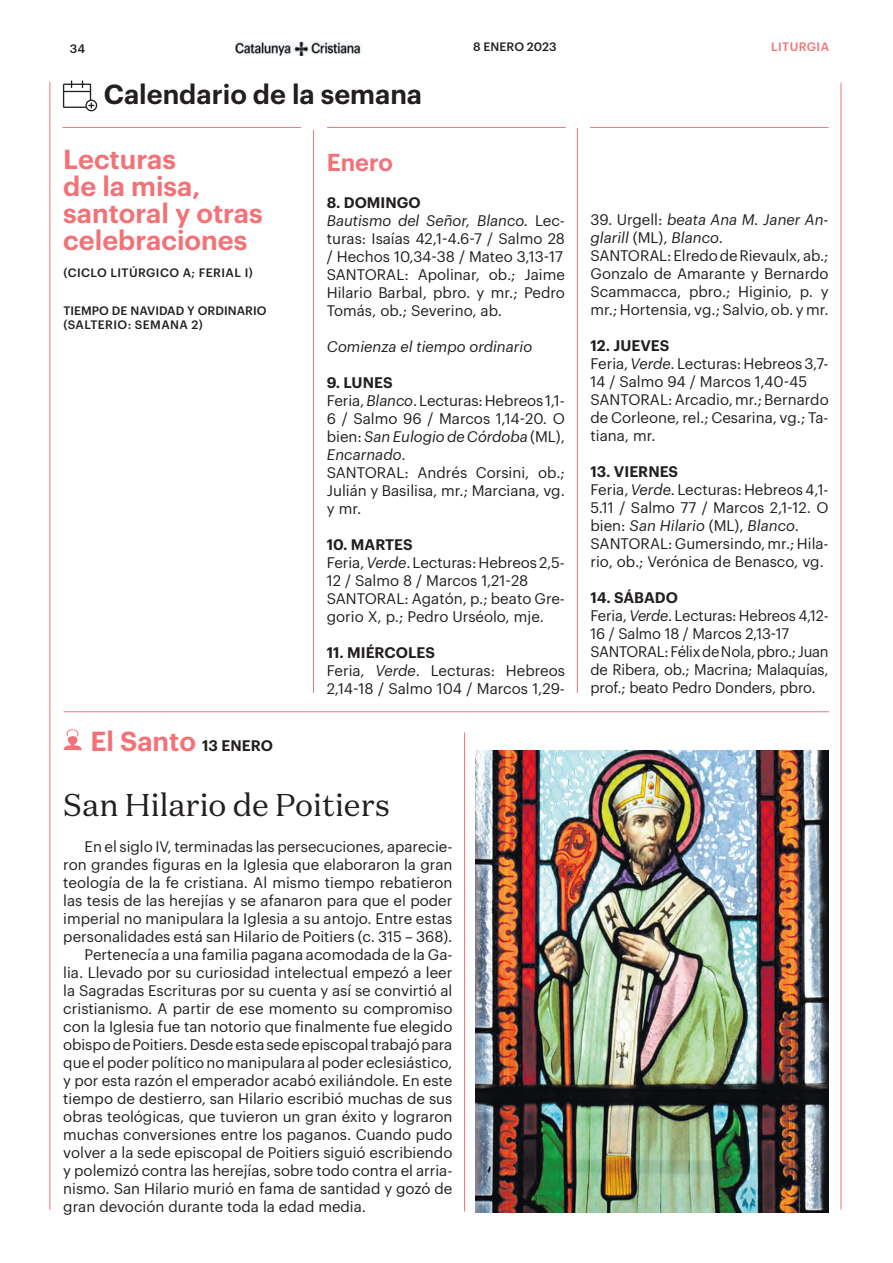
<style>
.page{position:relative;width:893px;height:1263px;background:#fff}
.page>*{position:absolute;margin:0;border:0;box-sizing:border-box;transform-origin:0 0}
.t1{font:31.5px "Domaine Text";color:#231f20}
.t2{font:600 27px/27px "Graphik";color:#f27278}
.t3{font:600 27px "Graphik";color:#231f20}
.t4{font:600 24px "Graphik";color:#f27278}
.t5{font:15px/18px "Graphik";color:#231f20}
.t6{font:italic 15px "Graphik";color:#231f20}
.t7{font:500 12px/13.5px "Graphik";letter-spacing:.01em;color:#231f20}
.t8{font:500 12px "Graphik";letter-spacing:.035em;color:#231f20}
.t9{font:500 12px "Graphik";letter-spacing:.035em;color:#f27278}
.s1{font-size:15px;color:#231f20}
.s2{font-weight:600}
.s3{font-style:italic}
</style>
<div class="page">
<img style="left:236px;top:42px;width:125px;height:13px">
<hr style="left:577px;top:128px;width:1px;height:565px;background:#f27278">
<hr style="left:841px;top:83px;width:1px;height:1126px;background:#f27278">
<hr style="left:313px;top:130px;width:1px;height:563px;background:#f27278">
<hr style="left:63px;top:127px;width:238px;height:1px;background:#f27278">
<hr style="left:327px;top:127px;width:239px;height:1px;background:#f27278">
<hr style="left:590px;top:127px;width:239px;height:1px;background:#f27278">
<hr style="left:49px;top:82px;width:1px;height:1128px;background:#f27278">
<svg style="left:63px;top:80px;width:34px;height:31px"></svg>
<hr style="left:64px;top:711px;width:765px;height:1px;background:#f27278">
<svg style="left:64px;top:729px;width:18px;height:21px"></svg>
<hr style="left:464px;top:732px;width:1px;height:479px;background:#f27278">
<img style="left:475px;top:750px;width:354px;height:463px">
<p class="t7" style="left:70px;top:41px;width:17px">34</p>
<p class="t7" style="left:473px;top:39px;width:85px">8 ENERO 2023</p>
<p class="t9" style="left:771px;top:38px;width:59px">LITURGIA</p>
<h2 class="t3" style="left:104px;top:74px;width:320px">Calendario de la semana</h2>
<h2 class="t2" style="left:63px;top:143px;width:201px">Lecturas<br>de la misa, santoral y otras celebraciones</h2>
<p class="t8" style="left:63px;top:263px;width:191px">(CICLO LITÚRGICO A; FERIAL I)</p>
<p class="t7" style="left:63px;top:303px;width:205px">TIEMPO DE NAVIDAD Y ORDINARIO (SALTERIO: SEMANA 2)</p>
<h2 class="t2" style="left:91px;top:725px;width:184px">El Santo <span class="s1">13 ENERO</span></h2>
<h3 class="t4" style="left:327px;top:144px;width:68px">Enero</h3>
<p class="t5" style="left:327px;top:192px;width:240px"><span class="s2">8. DOMINGO<br></span><span class="s3">Bautismo del Señor, Blanco.</span> Lec&shy;turas: Isaías 42,1-4.6-7 / Salmo 28 / Hechos 10,34-38 / Mateo 3,13-17<br>SANTORAL: Apolinar, ob.; Jaime<br>Hilario Barbal, pbro. y mr.; Pedro<br>Tomás, ob.; Severino, ab.</p>
<p class="t6" style="left:327px;top:335px;width:207px">Comienza el tiempo ordinario</p>
<p class="t5" style="left:327px;top:372px;width:240px"><span class="s2">9. LUNES<br></span>Feria, <span class="s3">Blanco</span>. Lecturas: Hebreos 1,1-<br>6 / Salmo 96 / Marcos 1,14-20. O bien: <span class="s3">San Eulogio de Córdoba</span> (ML),<br><span class="s3">Encarnado</span>.<br>SANTORAL: Andrés Corsini, ob.;<br>Julián y Basilisa, mr.; Marciana, vg. y mr.</p>
<p class="t5" style="left:327px;top:534px;width:240px"><span class="s2">10. MARTES<br></span>Feria, <span class="s3">Verde</span>. Lecturas: Hebreos 2,5-<br>12 / Salmo 8 / Marcos 1,21-28<br>SANTORAL: Agatón, p.; beato Gre&shy;gorio X, p.; Pedro Urséolo, mje.</p>
<p class="t5" style="left:327px;top:642px;width:240px"><span class="s2">11. MIÉRCOLES<br></span>Feria, <span class="s3">Verde</span>. Lecturas: Hebreos<br>2,14-18 / Salmo 104 / Marcos 1,29-</p>
<h1 class="t1" style="left:63px;top:785px;width:328px">San Hilario de Poitiers</h1>
<p class="t5" style="left:85px;top:836px;width:369px">En el siglo IV, terminadas las persecuciones, aparecie-</p>
<p class="t5" style="left:63px;top:854px;width:391px">ron grandes figuras en la Iglesia que elaboraron la gran</p>
<p class="t5" style="left:63px;top:872px;width:391px">teología de la fe cristiana. Al mismo tiempo rebatieron</p>
<p class="t5" style="left:63px;top:890px;width:391px">las tesis de las herejías y se afanaron para que el poder</p>
<p class="t5" style="left:63px;top:908px;width:391px">imperial no manipulara la Iglesia a su antojo. Entre estas</p>
<p class="t5" style="left:63px;top:926px;width:391px">personalidades está san Hilario de Poitiers (c. 315 – 368).</p>
<p class="t5" style="left:85px;top:944px;width:369px">Pertenecía a una familia pagana acomodada de la Ga-</p>
<p class="t5" style="left:63px;top:962px;width:391px">lia. Llevado por su curiosidad intelectual empezó a leer</p>
<p class="t5" style="left:63px;top:980px;width:391px">la Sagradas Escrituras por su cuenta y así se convirtió al</p>
<p class="t5" style="left:63px;top:998px;width:391px">cristianismo. A partir de ese momento su compromiso</p>
<p class="t5" style="left:63px;top:1016px;width:391px">con la Iglesia fue tan notorio que finalmente fue elegido</p>
<p class="t5" style="left:63px;top:1034px;width:391px">obispo de Poitiers. Desde esta sede episcopal trabajó para</p>
<p class="t5" style="left:63px;top:1052px;width:391px">que el poder político no manipulara al poder eclesiástico,</p>
<p class="t5" style="left:63px;top:1070px;width:391px">y por esta razón el emperador acabó exiliándole. En este</p>
<p class="t5" style="left:63px;top:1088px;width:391px">tiempo de destierro, san Hilario escribió muchas de sus</p>
<p class="t5" style="left:63px;top:1106px;width:391px">obras teológicas, que tuvieron un gran éxito y lograron</p>
<p class="t5" style="left:63px;top:1124px;width:391px">muchas conversiones entre los paganos. Cuando pudo</p>
<p class="t5" style="left:63px;top:1142px;width:391px">volver a la sede episcopal de Poitiers siguió escribiendo</p>
<p class="t5" style="left:63px;top:1160px;width:391px">y polemizó contra las herejías, sobre todo contra el arria-</p>
<p class="t5" style="left:63px;top:1178px;width:391px">nismo. San Hilario murió en fama de santidad y gozó de</p>
<p class="t5" style="left:63px;top:1196px;width:304px">gran devoción durante toda la edad media.</p>
<p class="t5" style="left:590px;top:209px;width:240px">39. Urgell: <span class="s3">beata Ana M. Janer An&shy;glarill</span> (ML), <span class="s3">Blanco</span>.<br>SANTORAL: Elredo de Rievaulx, ab.;<br>Gonzalo de Amarante y Bernardo<br>Scammacca, pbro.; Higinio, p. y mr.; Hortensia, vg.; Salvio, ob. y mr.</p>
<p class="t5" style="left:590px;top:335px;width:240px"><span class="s2">12. JUEVES<br></span>Feria, <span class="s3">Verde</span>. Lecturas: Hebreos 3,7-<br>14 / Salmo 94 / Marcos 1,40-45<br>SANTORAL: Arcadio, mr.; Bernardo de Corleone, rel.; Cesarina, vg.; Ta&shy;tiana, mr.</p>
<p class="t5" style="left:590px;top:461px;width:240px"><span class="s2">13. VIERNES<br></span>Feria, <span class="s3">Verde</span>. Lecturas: Hebreos 4,1-<br>5.11 / Salmo 77 / Marcos 2,1-12. O bien: <span class="s3">San Hilario</span> (ML), <span class="s3">Blanco</span>.<br>SANTORAL: Gumersindo, mr.; Hila&shy;rio, ob.; Verónica de Benasco, vg.</p>
<p class="t5" style="left:590px;top:587px;width:240px"><span class="s2">14. SÁBADO<br></span>Feria, <span class="s3">Verde</span>. Lecturas: Hebreos 4,12-<br>16 / Salmo 18 / Marcos 2,13-17<br>SANTORAL: Félix de Nola, pbro.; Juan de Ribera, ob.; Macrina; Malaquías, prof.; beato Pedro Donders, pbro.</p>
</div>
